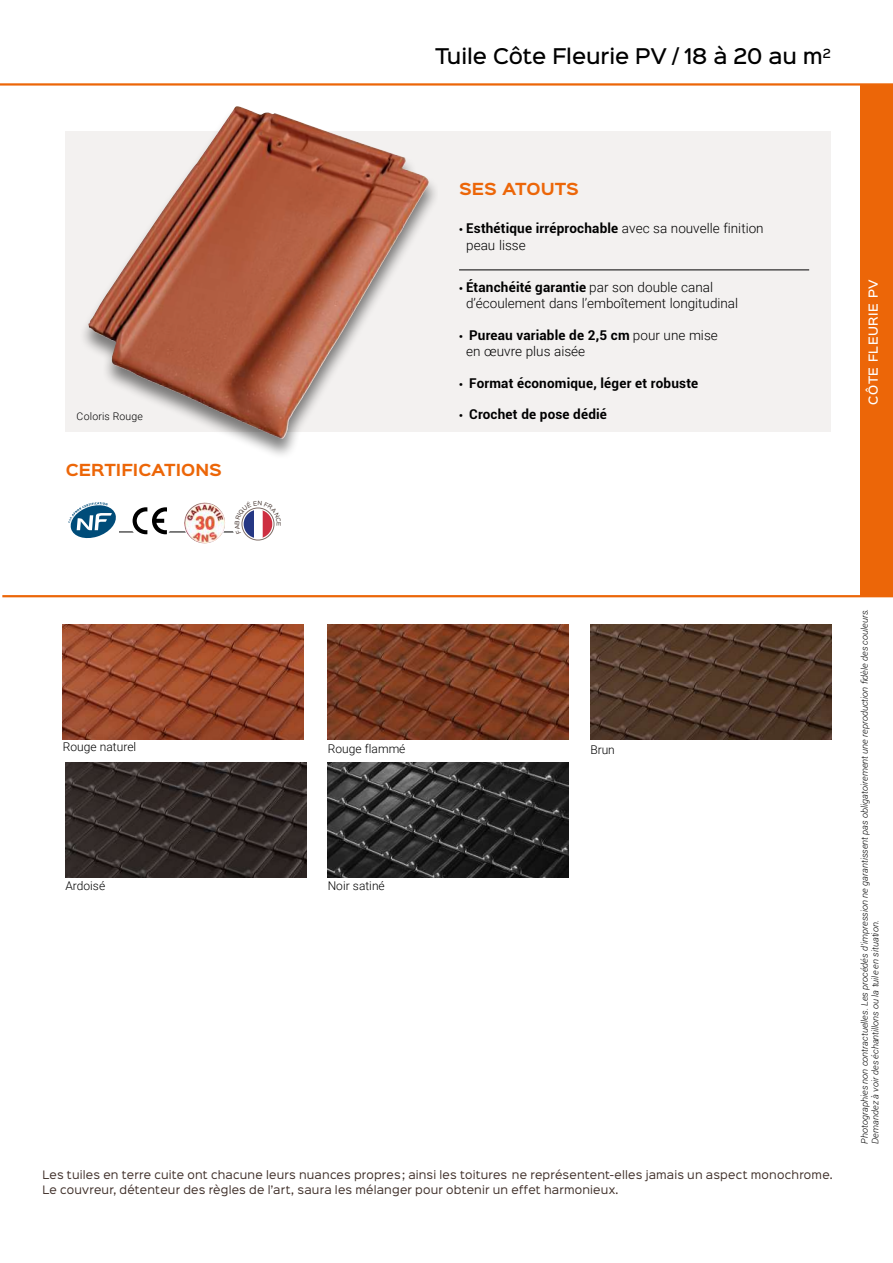
<style>
.page{position:relative;width:893px;height:1263px;background:#fff}
.page>*{position:absolute;margin:0;border:0;box-sizing:border-box;transform-origin:0 0}
.t1{font:500 19.5px "Sinkin Sans 500";letter-spacing:-.005em;color:#000}
.t2{font:700 15px "Sinkin Sans 700";color:#ec6608}
.t3{font:300 13.5px/16.5px "Roboto";color:#000}
.t4{font:700 13.5px "Roboto";letter-spacing:.015em;color:#000}
.t5{font:300 12px "Roboto";color:#000}
.t6{font:500 11.25px "Sinkin Sans 500";letter-spacing:.05em;color:#fff}
.t7{font:10.5px/15px "Sinkin Sans 400";letter-spacing:.02em;color:#3f2f29}
.t8{font:300 10.5px "Roboto";letter-spacing:.015em;color:#000}
.t9{font:italic 300 9px/10.8px "Roboto";color:#000}
.s1{font-family:"Myriad Pro";font-weight:400}
.s2{font-weight:700}
</style>
<div class="page">
<div style="left:65px;top:132px;width:766px;height:300px;background:#f3f1f0"></div>
<hr style="left:0;top:83px;width:893px;height:3px;background:#ec6608">
<hr style="left:2px;top:595px;width:891px;height:2px;background:#ec6608">
<div style="left:860px;top:84px;width:33px;height:513px;background:#ec6608"></div>
<div style="left:78px;top:106px;width:359px;height:354px;background:#000;opacity:.5"></div>
<img style="left:225px;top:106px;width:12px;height:16px">
<hr style="left:459px;top:270px;width:350px;height:1px;background:#000">
<img style="left:328px;top:763px;width:241px;height:114px">
<img style="left:65px;top:763px;width:241px;height:114px">
<hr style="left:65px;top:532px;width:208px;height:1px;background:#000">
<div style="left:130px;top:499px;width:42px;height:43px;background:#fff;border-radius:50%"></div>
<svg style="left:133px;top:507px;width:34px;height:27px"></svg>
<svg style="left:183px;top:502px;width:43px;height:42px"></svg>
<img style="left:184px;top:503px;width:20px;height:32px">
<div style="left:65px;top:499px;width:54px;height:43px;background:#fff"></div>
<svg style="left:68px;top:502px;width:48px;height:36px"></svg>
<img style="left:328px;top:625px;width:241px;height:114px">
<img style="left:590px;top:625px;width:241px;height:114px">
<img style="left:63px;top:625px;width:241px;height:114px">
<div style="left:231px;top:493px;width:54px;height:55px;background:#fff;border-radius:50%"></div>
<div style="left:242px;top:508px;width:32px;height:32px;border:1px solid #7e6d67;border-radius:50%"></div>
<svg style="left:241px;top:507px;width:34px;height:31px"></svg>
<p class="t8" style="left:77px;top:409px;width:68px">Coloris Rouge</p>
<h2 class="t2" style="left:66px;top:462px;width:158px">CERTIFICATIONS</h2>
<h1 class="t1" style="left:435px;top:40px;width:397px">Tuile Côte Fleurie PV / 18 à 20 au m<sup>2</sup></h1>
<h2 class="t2" style="left:459px;top:181px;width:121px">SES ATOUTS</h2>
<p class="t3" style="left:466px;top:220px;width:299px;text-indent:-7px"><span class="s1">•</span> <span class="s2">Esthétique irréprochable</span> avec sa nouvelle finition peau lisse</p>
<p class="t3" style="left:466px;top:278px;width:274px;text-indent:-7px"><span class="s1">•</span> <span class="s2">Étanchéité garantie</span> par son double canal d’écoulement dans l’emboîtement longitudinal</p>
<p class="t3" style="left:466px;top:326px;width:253px;text-indent:-7px"><span class="s1">•</span> <span class="s2">Pureau variable de 2,5 cm</span> pour une mise en œuvre plus aisée</p>
<p class="t4" style="left:459px;top:373px;width:240px"><span class="s1">•</span> Format économique, léger et robuste</p>
<p class="t4" style="left:459px;top:405px;width:149px"><span class="s1">•</span> Crochet de pose dédié</p>
<p class="t6" style="left:864px;top:405px;width:127px;rotate:-90deg">CÔTE FLEURIE PV</p>
<p class="t5" style="left:63px;top:738px;width:75px">Rouge naturel</p>
<p class="t5" style="left:328px;top:740px;width:79px">Rouge flammé</p>
<p class="t5" style="left:590px;top:741px;width:26px">Brun</p>
<p class="t5" style="left:65px;top:877px;width:41px">Ardoisé</p>
<p class="t5" style="left:328px;top:877px;width:59px">Noir satiné</p>
<p class="t7" style="left:43px;top:1166px;width:792px">Les tuiles en terre cuite ont chacune leurs nuances propres; ainsi les toitures ne représentent-elles jamais un aspect monochrome.<br>Le couvreur, détenteur des règles de l’art, saura les mélanger pour obtenir un effet harmonieux.</p>
<p class="t9" style="left:859px;top:1143px;width:537px;rotate:-90deg">Photographies non contractuelles. Les procédés d’impression ne garantissent pas obligatoirement une reproduction fidèle des couleurs.<br>Demandez à voir des échantillons ou la tuile en situation.</p>
</div>
